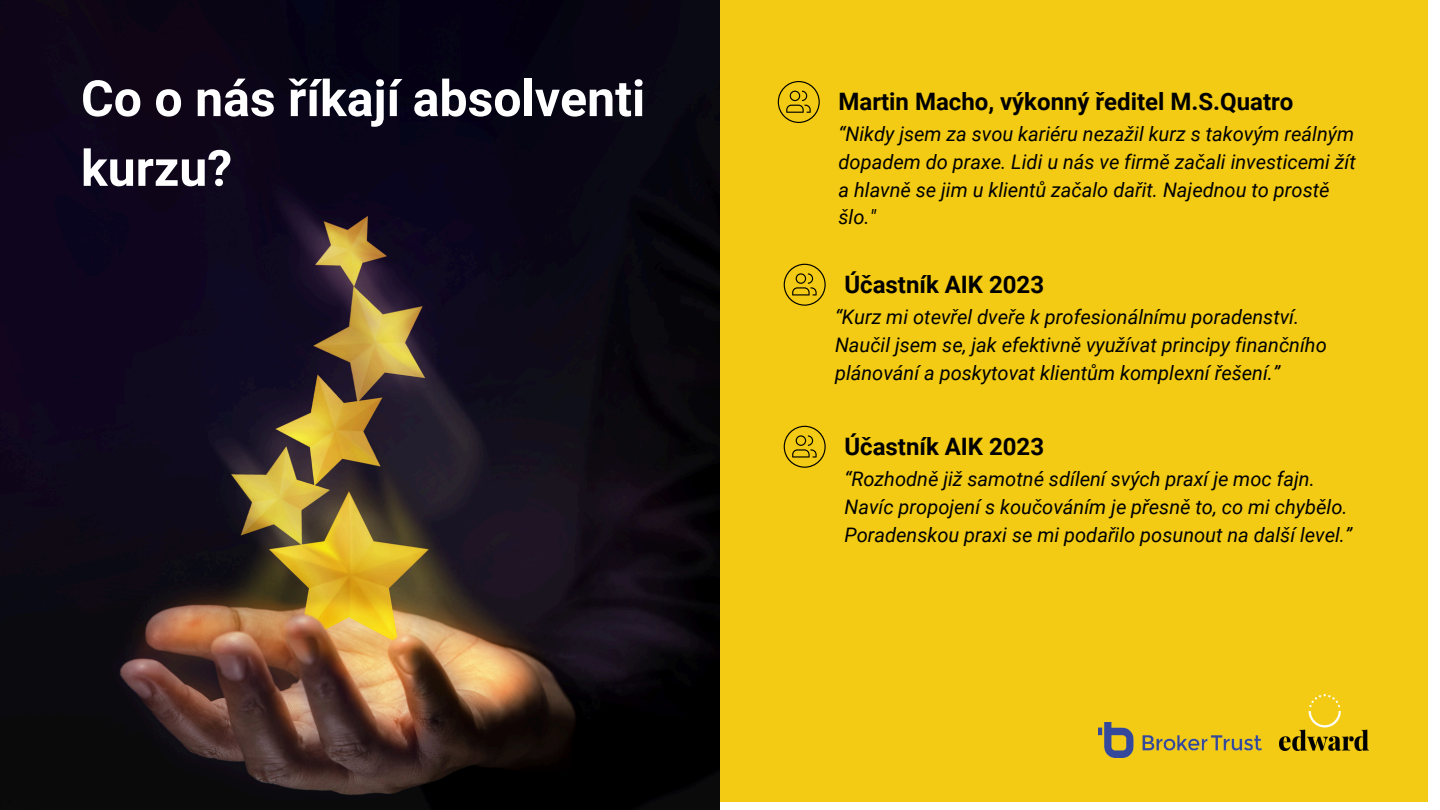
<style>
.page{position:relative;width:1440px;height:810px;background:#fff}
.page>*{position:absolute;margin:0;border:0;box-sizing:border-box;transform-origin:0 0}
.t1{font:700 50px/69.8px "Roboto";color:#fff}
.t2{font:700 24px "Roboto";color:#000}
.t3{font:italic 20px/27.8px "Roboto";color:#000}
</style>
<div class="page">
<div style="left:708px;top:0;width:720px;height:802px;background:#f3cb14"></div>
<img style="left:0;top:0;width:720px;height:810px">
<svg style="left:784px;top:264px;width:42px;height:42px"></svg>
<svg style="left:784px;top:426px;width:42px;height:42px"></svg>
<img style="left:1280px;top:695px;width:88px;height:55px">
<svg style="left:778px;top:81px;width:42px;height:42px"></svg>
<img style="left:1099px;top:722px;width:163px;height:36px">
<p class="t1" style="left:81px;top:64px;width:566px">Co o nás říkají absolventi kurzu?</p>
<h2 class="t2" style="left:839px;top:88px;width:456px">Martin Macho, výkonný ředitel M.S.Quatro</h2>
<p class="t3" style="left:839px;top:121px;width:519px">“Nikdy jsem za svou kariéru nezažil kurz s takovým reálným dopadem do praxe. Lidi u nás ve firmě začali investicemi žít a hlavně se jim u klientů začalo dařit. Najednou to prostě šlo."</p>
<p class="t2" style="left:844px;top:271px;width:201px">Účastník AIK 2023</p>
<p class="t3" style="left:835px;top:304px;width:493px">“Kurz mi otevřel dveře k profesionálnímu poradenství.<br>Naučil jsem se, jak efektivně využívat principy finančního plánování a poskytovat klientům komplexní řešení.”</p>
<p class="t2" style="left:844px;top:433px;width:201px">Účastník AIK 2023</p>
<h2 class="t3" style="left:844px;top:465px;width:509px">“Rozhodně již samotné sdílení svých praxí je moc fajn.<br>Navíc propojení s koučováním je přesně to, co mi chybělo.<br>Poradenskou praxi se mi podařilo posunout na další level.”</h2>
</div>
